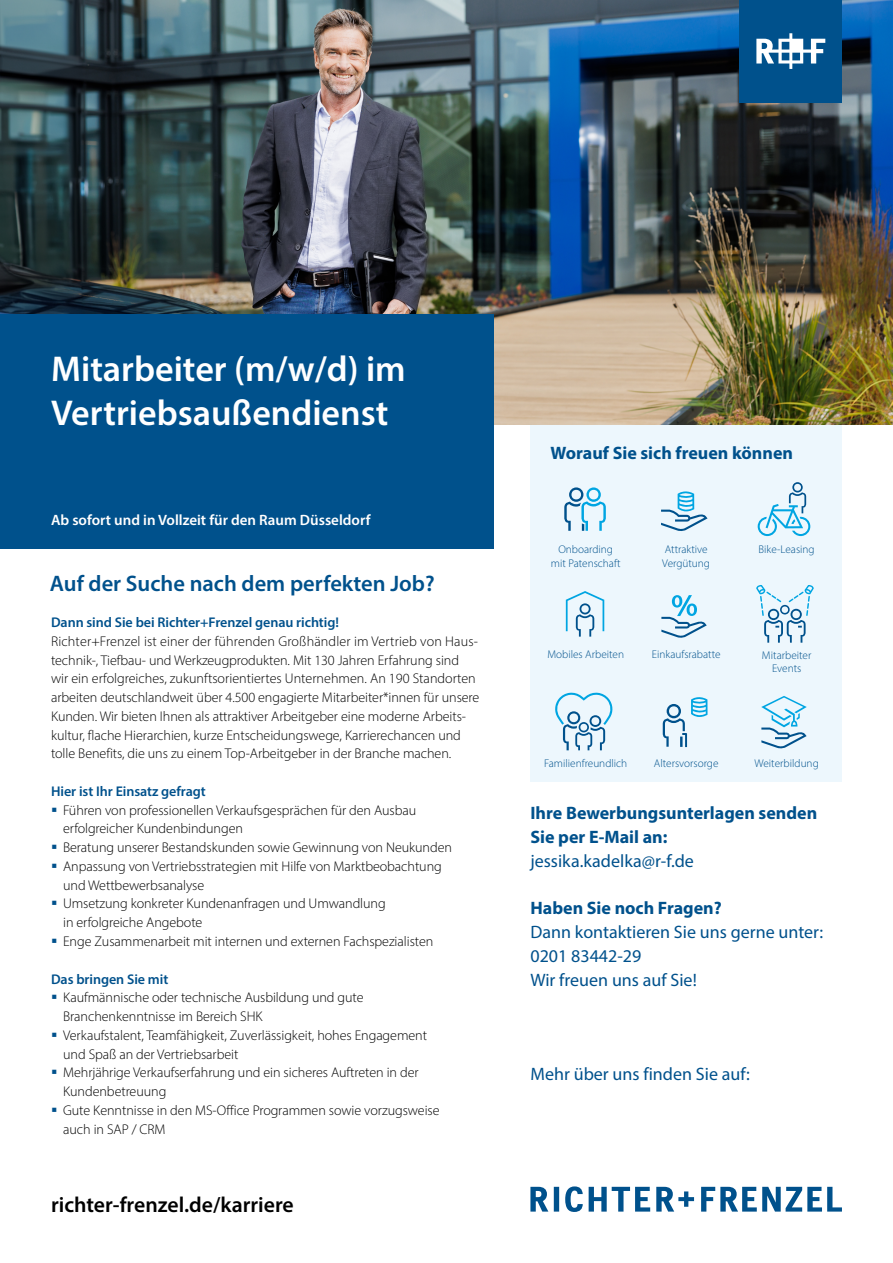
<style>
.page{position:relative;width:893px;height:1263px;background:#fff}
.page>*{position:absolute;margin:0;border:0;box-sizing:border-box;transform-origin:0 0}
.t1{font:600 36px/43.2px "Myriad Pro";color:#fff}
.t2{font:600 22.5px "Myriad Pro";color:#00518c}
.t3{font:600 21.75px "Myriad Pro";color:#000}
.t4{font:18px "Myriad Pro";color:#00518c}
.t5{font:700 18px/24px "Myriad Pro";color:#00518c}
.t6{font:600 15px "Myriad Pro";color:#fff}
.t7{font:300 14.1px/18.8px "Myriad Pro";letter-spacing:-.005em;color:#000}
.t8{font:600 14.1px "Myriad Pro";letter-spacing:-.005em;color:#00518c}
.t9{font:300 11.25px/13.5px "Myriad Pro";color:#00518c;text-align:center}
.s1{color:#00518c}
</style>
<div class="page">
<div style="left:530px;top:425px;width:312px;height:356px;background:#edf7fd"></div>
<img style="left:0;top:0;width:893px;height:424px">
<div style="left:0;top:315px;width:493px;height:234px;background:#00518c"></div>
<svg style="left:661px;top:491px;width:46px;height:40px"></svg>
<svg style="left:564px;top:487px;width:42px;height:44px"></svg>
<svg style="left:566px;top:591px;width:38px;height:46px"></svg>
<svg style="left:761px;top:696px;width:46px;height:53px"></svg>
<svg style="left:756px;top:585px;width:58px;height:58px"></svg>
<svg style="left:758px;top:482px;width:52px;height:54px"></svg>
<svg style="left:555px;top:692px;width:58px;height:58px"></svg>
<svg style="left:663px;top:697px;width:44px;height:50px"></svg>
<svg style="left:661px;top:595px;width:46px;height:43px"></svg>
<svg style="left:701px;top:1187px;width:141px;height:24px"></svg>
<svg style="left:589px;top:1187px;width:61px;height:24px"></svg>
<svg style="left:565px;top:1186px;width:18px;height:26px"></svg>
<svg style="left:554px;top:1187px;width:5px;height:24px"></svg>
<svg style="left:530px;top:1187px;width:18px;height:24px"></svg>
<svg style="left:656px;top:1187px;width:38px;height:24px"></svg>
<div style="left:740px;top:0;width:102px;height:102px;background:#00518c"></div>
<svg style="left:756px;top:33px;width:69px;height:36px"></svg>
<h1 class="t1" style="left:51px;top:347px;width:356px">Mitarbeiter (m/w/d) im<br>Vertriebsaußendienst</h1>
<p class="t6" style="left:51px;top:510px;width:321px">Ab sofort und in Vollzeit für den Raum Düsseldorf</p>
<h2 class="t2" style="left:50px;top:569px;width:386px">Auf der Suche nach dem perfekten Job?</h2>
<p class="t8" style="left:51px;top:613px;width:289px">Dann sind Sie bei Richter+Frenzel genau richtig!</p>
<p class="t7" style="left:51px;top:632px;width:430px">Richter+Frenzel ist einer der führenden Großhändler im Vertrieb von Haus&shy;technik-, Tiefbau- und Werkzeugprodukten. Mit 130 Jahren Erfahrung sind wir ein erfolgreiches, zukunftsorientiertes Unternehmen. An 190 Standorten arbeiten deutschlandweit über 4.500 engagierte Mitarbeiter*innen für unsere Kunden. Wir bieten Ihnen als attraktiver Arbeitgeber eine moderne Arbeits&shy;kultur, flache Hierarchien, kurze Entscheidungswege, Karrierechancen und tolle Benefits, die uns zu einem Top-Arbeitgeber in der Branche machen.</p>
<p class="t8" style="left:51px;top:782px;width:156px">Hier ist Ihr Einsatz gefragt</p>
<p class="t7" style="left:63px;top:800px;width:355px;text-indent:-12px"><span class="s1">▪</span> Führen von professionellen Verkaufsgesprächen für den Ausbau erfolgreicher Kundenbindungen</p>
<p class="t7" style="left:51px;top:838px;width:402px"><span class="s1">▪</span> Beratung unserer Bestandskunden sowie Gewinnung von Neukunden</p>
<p class="t7" style="left:63px;top:857px;width:380px;text-indent:-12px"><span class="s1">▪</span> Anpassung von Vertriebsstrategien mit Hilfe von Marktbeobachtung und Wettbewerbsanalyse</p>
<p class="t7" style="left:63px;top:894px;width:324px;text-indent:-12px"><span class="s1">▪</span> Umsetzung konkreter Kundenanfragen und Umwandlung in erfolgreiche Angebote</p>
<p class="t7" style="left:51px;top:932px;width:384px"><span class="s1">▪</span> Enge Zusammenarbeit mit internen und externen Fachspezialisten</p>
<p class="t8" style="left:51px;top:970px;width:119px">Das bringen Sie mit</p>
<p class="t7" style="left:63px;top:988px;width:302px;text-indent:-12px"><span class="s1">▪</span> Kaufmännische oder technische Ausbildung und gute<br>Branchenkenntnisse im Bereich SHK</p>
<p class="t7" style="left:63px;top:1025px;width:365px;text-indent:-12px"><span class="s1">▪</span> Verkaufstalent, Teamfähigkeit, Zuverlässigkeit, hohes Engagement und Spaß an der Vertriebsarbeit</p>
<p class="t7" style="left:63px;top:1063px;width:357px;text-indent:-12px"><span class="s1">▪</span> Mehrjährige Verkaufserfahrung und ein sicheres Auftreten in der<br>Kundenbetreuung</p>
<p class="t7" style="left:63px;top:1100px;width:378px;text-indent:-12px"><span class="s1">▪</span> Gute Kenntnisse in den MS-Office Programmen sowie vorzugsweise auch in SAP / CRM</p>
<h3 class="t3" style="left:51px;top:1191px;width:244px">richter-frenzel.de/karriere</h3>
<p class="t5" style="left:551px;top:440px;width:244px">Worauf Sie sich freuen können</p>
<p class="t9" style="left:551px;top:542px;width:71px">Onboarding mit Patenschaft</p>
<p class="t9" style="left:662px;top:542px;width:49px;text-align:left">Attraktive<br>Vergütung</p>
<p class="t9" style="left:759px;top:542px;width:58px">Bike-Leasing</p>
<p class="t9" style="left:547px;top:648px;width:78px">Mobiles Arbeiten</p>
<p class="t9" style="left:652px;top:648px;width:70px">Einkaufsrabatte</p>
<p class="t9" style="left:762px;top:648px;width:51px">Mitarbeiter<br>Events</p>
<p class="t9" style="left:544px;top:756px;width:85px">Familienfreundlich</p>
<p class="t9" style="left:654px;top:756px;width:66px">Altersvorsorge</p>
<p class="t9" style="left:755px;top:756px;width:66px">Weiterbildung</p>
<p class="t5" style="left:530px;top:800px;width:288px">Ihre Bewerbungsunterlagen senden<br>Sie per E-Mail an:</p>
<p class="t4" style="left:530px;top:850px;width:165px">jessika.kadelka@r-f.de</p>
<p class="t5" style="left:530px;top:896px;width:193px">Haben Sie noch Fragen?</p>
<p class="t4" style="left:530px;top:921px;width:294px">Dann kontaktieren Sie uns gerne unter:</p>
<p class="t4" style="left:530px;top:969px;width:168px">Wir freuen uns auf Sie!</p>
<p class="t4" style="left:530px;top:945px;width:112px">0201 83442-29</p>
<p class="t4" style="left:530px;top:1063px;width:221px">Mehr über uns finden Sie auf:</p>
</div>
